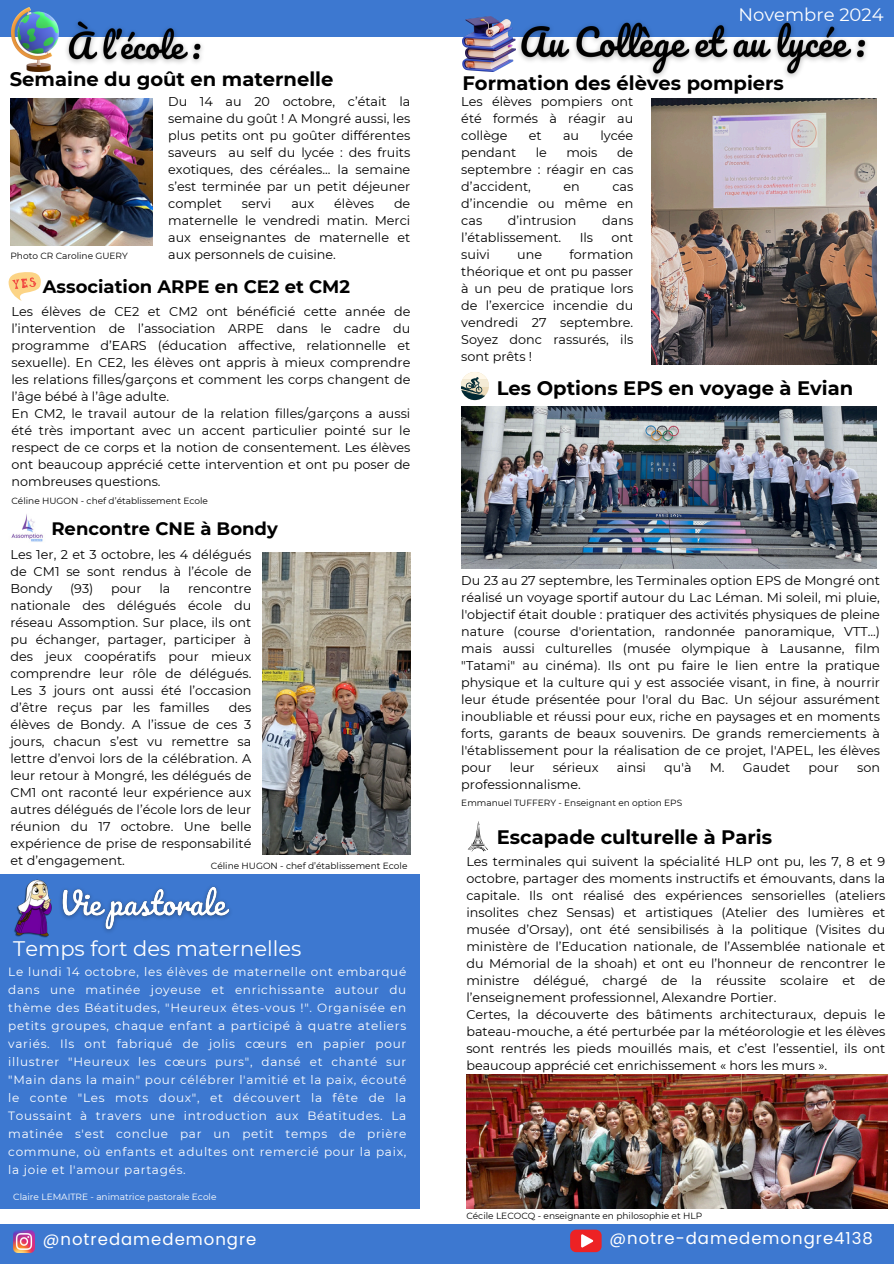
<style>
.page{position:relative;width:894px;height:1264px;background:#fff}
.page>*{position:absolute;margin:0;border:0;box-sizing:border-box;transform-origin:0 0}
.t1{font:21px "Montserrat";color:#fff}
.t2{font:700 19.5px "Montserrat";color:#000}
.t3{font:700 18px "Montserrat";color:#000}
.t4{font:18px "Montserrat";color:#fff}
.t5{font:16.5px "Poppins";letter-spacing:.06em;color:#fff}
.t6{font:12.75px/17px "Montserrat";color:#000;text-align:justify}
.t7{font:12px/18px "Montserrat";letter-spacing:.06em;color:#fff;text-align:justify}
.t8{font:9px "Montserrat";color:#000}
.t9{font:9px "Montserrat";color:#fff}
</style>
<div class="page">
<div style="left:0;top:0;width:893px;height:37px;background:#3d78d0"></div>
<div style="left:0;top:1223px;width:893px;height:40px;background:#3d78d0"></div>
<img style="left:13px;top:1230px;width:22px;height:21px">
<div style="left:570px;top:1229px;width:31px;height:23px;background:#ed2224;border-radius:6px"></div>
<svg style="left:581px;top:1234px;width:12px;height:13px"></svg>
<div style="left:0;top:874px;width:419px;height:334px;background:#3d78d0"></div>
<img style="left:462px;top:17px;width:50px;height:55px">
<img style="left:12px;top:8px;width:47px;height:64px">
<img style="left:14px;top:879px;width:37px;height:59px">
<img style="left:651px;top:98px;width:225px;height:267px">
<img style="left:461px;top:406px;width:415px;height:162px">
<img style="left:466px;top:1074px;width:421px;height:134px">
<img style="left:10px;top:98px;width:142px;height:148px">
<img style="left:262px;top:552px;width:149px;height:302px">
<svg style="left:8px;top:272px;width:33px;height:29px"></svg>
<img style="left:11px;top:514px;width:32px;height:28px">
<svg style="left:467px;top:821px;width:21px;height:31px"></svg>
<svg style="left:461px;top:372px;width:28px;height:28px"></svg>
<img style="left:512px;top:22px;width:355px;height:55px">
<img style="left:66px;top:21px;width:136px;height:42px">
<img style="left:60px;top:886px;width:170px;height:46px">
<p class="t2" style="left:10px;top:67px;width:325px">Semaine du goût en maternelle</p>
<p class="t8" style="left:10px;top:250px;width:119px">Photo CR Caroline GUERY</p>
<p class="t6" style="left:168px;top:93px;width:243px">Du 14 au 20 octobre, c’était la semaine du goût ! A Mongré aussi, les plus petits ont pu goûter différentes saveurs au self du lycée : des fruits exotiques, des céréales... la semaine s’est terminée par un petit déjeuner complet</p>
<p class="t6" style="left:168px;top:195px;width:243px;text-indent:226px">de maternelle le vendredi matin. Merci aux enseignantes de maternelle et aux personnels de cuisine.</p>
<p class="t6" style="left:242px;top:195px;width:31px">servi</p>
<p class="t6" style="left:291px;top:195px;width:24px">aux</p>
<p class="t6" style="left:334px;top:195px;width:41px">élèves</p>
<h3 class="t3" style="left:43px;top:275px;width:308px">Association ARPE en CE2 et CM2</h3>
<p class="t6" style="left:12px;top:303px;width:400px">Les élèves de CE2 et CM2 ont bénéficié cette année de l’intervention de l’association ARPE dans le cadre du programme d’EARS (éducation affective, relationnelle et sexuelle). En CE2, les élèves ont appris à mieux comprendre les relations filles/garçons et comment les corps changent de l’âge bébé à l’âge adulte.</p>
<p class="t6" style="left:12px;top:405px;width:400px">En CM2, le travail autour de la relation filles/garçons a aussi été très important avec un accent particulier pointé sur le respect de ce corps et la notion de consentement. Les élèves ont beaucoup apprécié cette intervention et ont pu poser de nombreuses questions.</p>
<p class="t8" style="left:12px;top:495px;width:198px">Céline HUGON - chef d’établissement Ecole</p>
<h4 class="t3" style="left:51px;top:517px;width:228px">Rencontre CNE à Bondy</h4>
<p class="t6" style="left:10px;top:546px;width:242px">Les 1er, 2 et 3 octobre, les 4 délégués de CM1 se sont rendus à l’école de Bondy</p>
<p class="t6" style="left:70px;top:580px;width:73px">(93) pour</p>
<p class="t6" style="left:159px;top:580px;width:12px">la</p>
<p class="t6" style="left:10px;top:580px;width:242px;text-indent:177px">rencontre nationale des délégués école du réseau Assomption. Sur place, ils ont pu échanger, partager, participer à des jeux coopératifs pour mieux comprendre leur rôle de délégués.<br>Les 3 jours ont aussi été l’occasion d’être reçus par les familles</p>
<p class="t6" style="left:10px;top:699px;width:242px;text-indent:218px">des élèves de Bondy. A l’issue de ces 3 jours, chacun s’est vu remettre sa lettre d’envoi lors de la célébration. A leur retour à Mongré, les délégués de CM1 ont raconté leur expérience aux autres délégués de l’école lors de leur réunion du 17 octobre. Une belle expérience de prise de responsabilité et d’engagement.</p>
<p class="t8" style="left:211px;top:859px;width:198px">Céline HUGON - chef d’établissement Ecole</p>
<p class="t1" style="left:13px;top:936px;width:289px">Temps fort des maternelles</p>
<p class="t7" style="left:8px;top:962px;width:399px">Le lundi 14 octobre, les élèves de maternelle ont embarqué dans une matinée joyeuse et enrichissante autour du thème des Béatitudes, "Heureux êtes-vous !". Organisée en petits groupes, chaque enfant a participé à quatre ateliers variés. Ils ont fabriqué de jolis cœurs en papier pour illustrer "Heureux les cœurs purs", dansé et chanté sur "Main dans la main" pour célébrer l'amitié et la paix, écouté le conte "Les mots doux", et découvert la fête de la Toussaint à travers une introduction aux Béatitudes. La matinée s'est conclue par un petit temps de prière commune, où enfants et adultes ont remercié pour la paix, la joie et l'amour partagés.</p>
<p class="t9" style="left:13px;top:1190px;width:205px">Claire LEMAITRE - animatrice pastorale Ecole</p>
<p class="t5" style="left:43px;top:1227px;width:215px">@notredamedemongre</p>
<p class="t4" style="left:738px;top:4px;width:146px">Novembre 2024</p>
<p class="t2" style="left:462px;top:71px;width:323px">Formation des élèves pompiers</p>
<p class="t6" style="left:461px;top:93px;width:173px">Les élèves pompiers ont été formés à réagir au collège</p>
<p class="t6" style="left:528px;top:127px;width:14px">et</p>
<p class="t6" style="left:563px;top:127px;width:18px">au</p>
<p class="t6" style="left:600px;top:127px;width:34px">lycée</p>
<p class="t6" style="left:461px;top:144px;width:173px;text-indent:156px">de septembre : réagir en cas d’accident,</p>
<p class="t6" style="left:461px;top:144px;width:56px">pendant</p>
<p class="t6" style="left:535px;top:144px;width:13px">le</p>
<p class="t6" style="left:566px;top:144px;width:33px">mois</p>
<p class="t6" style="left:461px;top:178px;width:173px;text-indent:151px">cas d’incendie ou même en cas</p>
<p class="t6" style="left:563px;top:178px;width:18px">en</p>
<p class="t6" style="left:508px;top:212px;width:70px">d’intrusion</p>
<p class="t6" style="left:602px;top:212px;width:33px">dans</p>
<p class="t6" style="left:461px;top:229px;width:101px">l’établissement.</p>
<p class="t6" style="left:579px;top:229px;width:15px">Ils</p>
<p class="t6" style="left:611px;top:229px;width:23px">ont</p>
<p class="t6" style="left:461px;top:246px;width:30px">suivi</p>
<p class="t6" style="left:517px;top:246px;width:26px">une</p>
<p class="t6" style="left:461px;top:246px;width:173px;text-indent:108px">formation théorique et ont pu passer à un peu de pratique lors de l’exercice incendie du vendredi 27 septembre.<br>Soyez donc rassurés, ils sont prêts !</p>
<p class="t2" style="left:496px;top:376px;width:358px">Les Options EPS en voyage à Evian</p>
<h5 class="t6" style="left:461px;top:571px;width:420px">Du 23 au 27 septembre, les Terminales option EPS de Mongré ont réalisé un voyage sportif autour du Lac Léman. Mi soleil, mi pluie, l'objectif était double : pratiquer des activités physiques de pleine nature (course d'orientation, randonnée panoramique, VTT...) mais aussi culturelles (musée olympique à Lausanne, film "Tatami" au cinéma). Ils ont pu faire le lien entre la pratique physique et la culture qui y est associée visant, in fine, à nourrir leur étude présentée pour l'oral du Bac. Un séjour assurément inoubliable et réussi pour eux, riche en paysages et en moments forts, garants de beaux souvenirs. De grands remerciements à l'établissement pour la réalisation de ce projet, l'APEL, les élèves pour</h5>
<h5 class="t6" style="left:509px;top:758px;width:26px">leur</h5>
<h5 class="t6" style="left:552px;top:758px;width:47px">sérieux</h5>
<h5 class="t6" style="left:616px;top:758px;width:31px">ainsi</h5>
<h5 class="t6" style="left:664px;top:758px;width:29px">qu'à</h5>
<h5 class="t6" style="left:709px;top:758px;width:82px">M. Gaudet</h5>
<h5 class="t6" style="left:808px;top:758px;width:32px">pour</h5>
<h5 class="t6" style="left:856px;top:758px;width:24px">son</h5>
<h5 class="t6" style="left:461px;top:775px;width:121px">professionnalisme.</h5>
<h3 class="t8" style="left:461px;top:797px;width:222px">Emmanuel TUFFERY - Enseignant en option EPS</h3>
<p class="t2" style="left:496px;top:824px;width:277px">Escapade culturelle à Paris</p>
<p class="t6" style="left:466px;top:852px;width:420px">Les terminales qui suivent la spécialité HLP ont pu, les 7, 8 et 9 octobre, partager des moments instructifs et émouvants, dans la capitale. Ils ont réalisé des expériences sensorielles (ateliers insolites chez Sensas) et artistiques (Atelier des lumières et musée d’Orsay), ont été sensibilisés à la politique (Visites du ministère de l’Education nationale, de l’Assemblée nationale et du Mémorial de la shoah) et ont eu l’honneur de rencontrer le ministre délégué, chargé de la réussite scolaire et de l’enseignement professionnel, Alexandre Portier.</p>
<p class="t6" style="left:466px;top:1005px;width:420px">Certes, la découverte des bâtiments architecturaux, depuis le bateau-mouche, a été perturbée par la météorologie et les élèves sont rentrés les pieds mouillés mais, et c’est l’essentiel, ils ont beaucoup apprécié cet enrichissement « hors les murs ».</p>
<p class="t8" style="left:466px;top:1209px;width:237px">Cécile LECOCQ - enseignante en philosophie et HLP</p>
<p class="t5" style="left:609px;top:1226px;width:265px">@notre-damedemongre4138</p>
</div>
